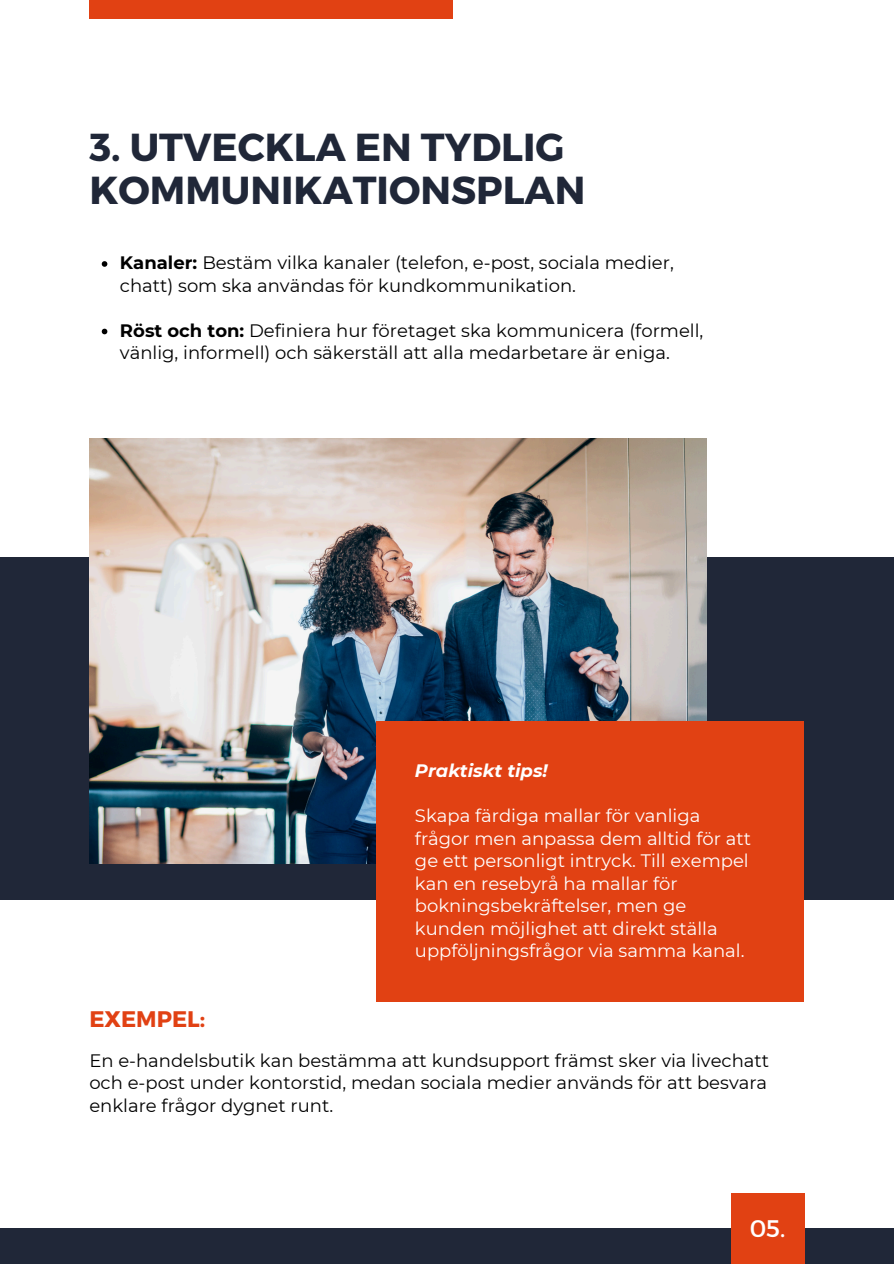
<style>
.page{position:relative;width:894px;height:1264px;background:#fff}
.page>*{position:absolute;margin:0;border:0;box-sizing:border-box;transform-origin:0 0}
.t1{font:700 39px/42.8px "Montserrat";color:#202738}
.t2{font:24px "Montserrat";color:#fff}
.t3{font:700 22.5px "Montserrat";color:#e14113}
.t4{font:18px/22.5px "Montserrat";color:#000}
.t5{font:18px/22.5px "Montserrat";color:#fff}
.t6{font:italic 700 18px "Montserrat";color:#fff}
.s1{font-weight:700}
</style>
<div class="page">
<div style="left:0;top:557px;width:893px;height:343px;background:#202738"></div>
<img style="left:89px;top:438px;width:617px;height:425px">
<svg style="left:102px;top:261px;width:5px;height:6px"></svg>
<svg style="left:102px;top:329px;width:5px;height:5px"></svg>
<div style="left:376px;top:721px;width:427px;height:280px;background:#e14113"></div>
<div style="left:89px;top:0;width:364px;height:19px;background:#e14113"></div>
<div style="left:0;top:1228px;width:893px;height:35px;background:#202738"></div>
<div style="left:730px;top:1192px;width:74px;height:71px;background:#e14113"></div>
<h1 class="t1" style="left:89px;top:124px;width:497px">3. UTVECKLA EN TYDLIG<br>KOMMUNIKATIONSPLAN</h1>
<p class="t4" style="left:120px;top:251px;width:555px"><span class="s1">Kanaler:</span> Bestäm vilka kanaler (telefon, e-post, sociala medier, chatt) som ska användas för kundkommunikation.</p>
<p class="t4" style="left:120px;top:319px;width:584px"><span class="s1">Röst och ton:</span> Definiera hur företaget ska kommunicera (formell, vänlig, informell) och säkerställ att alla medarbetare är eniga.</p>
<p class="t6" style="left:415px;top:759px;width:134px">Praktiskt tips!</p>
<h2 class="t5" style="left:415px;top:804px;width:337px">Skapa färdiga mallar för vanliga frågor men anpassa dem alltid för att ge ett personligt intryck. Till exempel kan en resebyrå ha mallar för bokningsbekräftelser, men ge kunden möjlighet att direkt ställa uppföljningsfrågor via samma kanal.</h2>
<p class="t3" style="left:89px;top:1004px;width:117px">EXEMPEL:</p>
<h3 class="t4" style="left:89px;top:1048px;width:681px;text-align:justify">En e-handelsbutik kan bestämma att kundsupport främst sker via livechatt och e-post under kontorstid, medan sociala medier används för att besvara enklare frågor dygnet runt.</h3>
<h4 class="t2" style="left:749px;top:1212px;width:37px">05.</h4>
</div>
